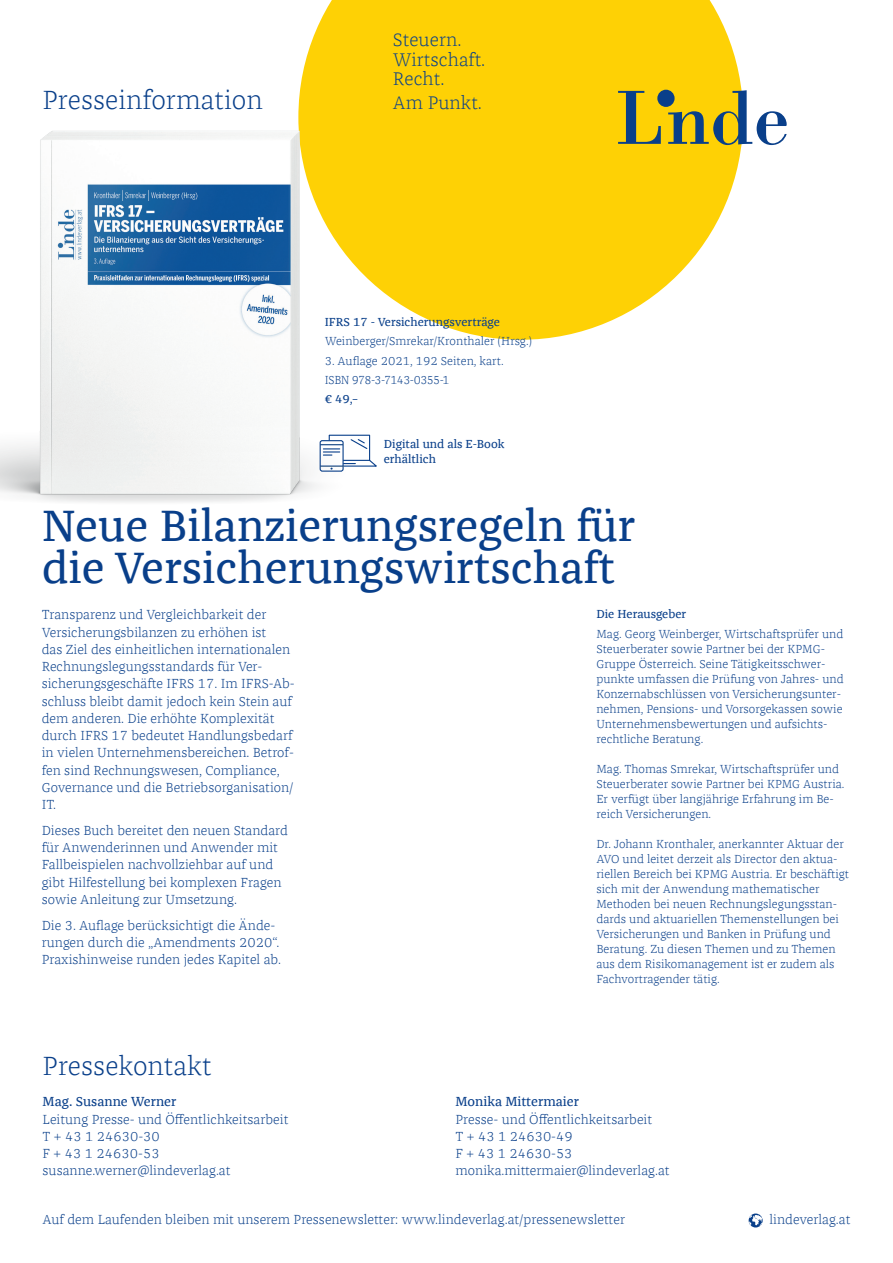
<style>
.page{position:relative;width:893px;height:1263px;background:#fff}
.page>*{position:absolute;margin:0;border:0;box-sizing:border-box;transform-origin:0 0}
.Headline{font:45px/42px "Franziska Offc Pro";color:#093f8a}
.Headline-2{font:300 27px "Franziska Offc Pro";color:#093f8a}
.t1{font:300 18.75px/19.5px "Franziska Offc Pro";color:#093f8a}
.Fließtext{font:300 13.5px/17.2px "Franziska Offc Pro";color:#093f8a}
.Autorentext_bibiogra{font:300 12px/15px "Franziska Offc Pro";color:#093f8a}
.Autorentext_bibiogra-2{font:12px/14.4px "Franziska Offc Pro";color:#093f8a}
.Autorentext_bibiogra-3{font:300 12px "Franziska Offc Pro";letter-spacing:-.055em;color:#093f8a;scale:.96 1}
.s1{font-weight:400}
</style>
<div class="page">
<svg style="left:298px;top:0;width:444px;height:340px;background:#fed726"></svg>
<svg style="left:618px;top:91px;width:43px;height:53px;background:#b0a22f"></svg>
<svg style="left:668px;top:90px;width:119px;height:55px"></svg>
<div style="left:657px;top:90px;width:18px;height:17px;background:#093f8a;border-radius:50%"></div>
<svg style="left:749px;top:1213px;width:14px;height:14px"></svg>
<img style="left:0;top:106px;width:499px;height:396px">
<p class="Headline-2" style="left:43px;top:83px;width:222px">Presseinformation</p>
<p class="t1" style="left:393px;top:30px;width:94px">Steuern.<br>Wirtschaft.<br>Recht.</p>
<p class="t1" style="left:393px;top:92px;width:91px">Am Punkt.</p>
<p class="Autorentext_bibiogra-2" style="left:325px;top:315px;width:177px">IFRS 17 - Versicherungsverträge</p>
<p class="Autorentext_bibiogra" style="left:325px;top:334px;width:209px">Weinberger/Smrekar/Kronthaler (Hrsg.)</p>
<p class="Autorentext_bibiogra" style="left:325px;top:353px;width:180px">3. Auflage 2021, 192 Seiten, kart.</p>
<p class="Autorentext_bibiogra-3" style="left:325px;top:372px;width:132px">ISBN 978-3-7143-0355-1</p>
<p class="Autorentext_bibiogra-2" style="left:325px;top:392px;width:35px">€ 49,–</p>
<p class="Autorentext_bibiogra-2" style="left:384px;top:437px;width:122px">Digital und als E-Book erhältlich</p>
<p class="Headline" style="left:42px;top:504px;width:595px">Neue Bilanzierungsregeln für die Versicherungswirtschaft</p>
<p class="Fließtext" style="left:42px;top:606px;width:255px">Transparenz und Vergleichbarkeit der Versicherungsbilanzen zu erhöhen ist<br>das Ziel des einheitlichen internationalen Rechnungslegungsstandards für Ver&shy;sicherungsgeschäfte IFRS 17. Im IFRS-Ab&shy;schluss bleibt damit jedoch kein Stein auf dem anderen. Die erhöhte Komplexität durch IFRS 17 bedeutet Handlungsbedarf in vielen Unternehmensbereichen. Betrof&shy;fen sind Rechnungswesen, Compliance, Governance und die Betriebsorganisation/ IT.</p>
<p class="Fließtext" style="left:42px;top:821px;width:248px">Dieses Buch bereitet den neuen Standard für Anwenderinnen und Anwender mit Fallbeispielen nachvollziehbar auf und gibt Hilfestellung bei komplexen Fragen sowie Anleitung zur Umsetzung.</p>
<p class="Fließtext" style="left:42px;top:916px;width:241px">Die 3. Auflage berücksichtigt die Ände&shy;rungen durch die „Amendments 2020“.<br>Praxishinweise runden jedes Kapitel ab.</p>
<p class="Headline-2" style="left:43px;top:1049px;width:170px">Pressekontakt</p>
<p class="Autorentext_bibiogra-2" style="left:596px;top:607px;width:91px">Die Herausgeber</p>
<p class="Autorentext_bibiogra" style="left:596px;top:626px;width:249px">Mag. Georg Weinberger, Wirtschaftsprüfer und Steuerberater sowie Partner bei der KPMG-Gruppe Österreich. Seine Tätigkeitsschwer&shy;punkte umfassen die Prüfung von Jahres- und Konzernabschlüssen von Versicherungsunter&shy;nehmen, Pensions- und Vorsorgekassen sowie Unternehmensbewertungen und aufsichts&shy;rechtliche Beratung.</p>
<p class="Autorentext_bibiogra" style="left:596px;top:761px;width:250px">Mag. Thomas Smrekar, Wirtschaftsprüfer und Steuerberater sowie Partner bei KPMG Austria.<br>Er verfügt über langjährige Erfahrung im Be&shy;reich Versicherungen.</p>
<p class="Autorentext_bibiogra" style="left:596px;top:836px;width:254px">Dr. Johann Kronthaler, anerkannter Aktuar der AVO und leitet derzeit als Director den aktua&shy;riellen Bereich bei KPMG Austria. Er beschäftigt sich mit der Anwendung mathematischer Methoden bei neuen Rechnungslegungsstan&shy;dards und aktuariellen Themenstellungen bei Versicherungen und Banken in Prüfung und Beratung. Zu diesen Themen und zu Themen aus dem Risikomanagement ist er zudem als Fachvortragender tätig.</p>
<p class="Fließtext" style="left:43px;top:1093px;width:247px"><span class="s1">Mag. Susanne Werner<br></span>Leitung Presse- und Öffentlichkeitsarbeit<br>T + 43 1 24630-30<br>F + 43 1 24630-53 susanne.werner@lindeverlag.at</p>
<p class="Fließtext" style="left:456px;top:1093px;width:216px"><span class="s1">Monika Mittermaier<br></span>Presse- und Öffentlichkeitsarbeit<br>T + 43 1 24630-49<br>F + 43 1 24630-53 monika.mittermaier@lindeverlag.at</p>
<p class="Fließtext" style="left:43px;top:1211px;width:584px">Auf dem Laufenden bleiben mit unserem Pressenewsletter: www.lindeverlag.at/pressenewsletter</p>
<p class="Fließtext" style="left:769px;top:1211px;width:83px">lindeverlag.at</p>
</div>
